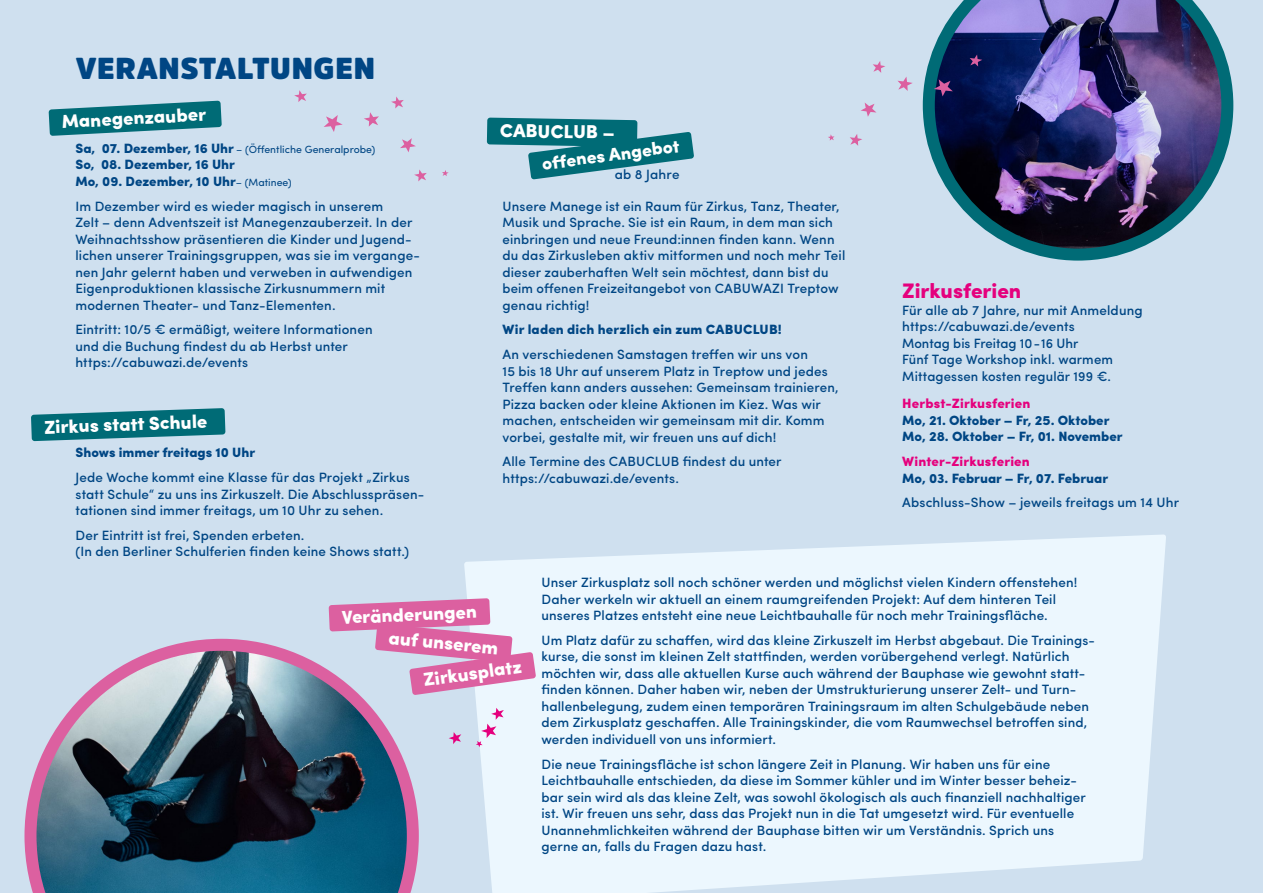
<style>
.page{position:relative;width:1263px;height:893px;background:#cfe0ef}
.page>*{position:absolute;margin:0;border:0;box-sizing:border-box;transform-origin:0 0}
.t1{font:900 30px "Amsi Pro";letter-spacing:.02em;color:#004684}
.t2{font:900 21px "Sofia Pro";color:#e5007d}
.t3{font:900 18.75px "Sofia Pro";color:#fff}
.t4{font:900 18px "Sofia Pro";color:#fff}
.t5{font:500 13.5px/16.5px "Sofia Pro";letter-spacing:.01em;color:#004684}
.t6{font:900 13.5px/16.5px "Sofia Pro";color:#004684}
.t7{font:900 13.5px "Sofia Pro";letter-spacing:.01em;color:#e5007d}
.t8{font:10.5px "Sofia Pro";color:#004684}
.s1{font-weight:900;font-size:13.5px}
.s2{font-weight:400;font-size:10.5px}
</style>
<div class="page">
<svg style="left:49px;top:101px;width:173px;height:35px"></svg>
<svg style="left:400px;top:138px;width:16px;height:14px"></svg>
<svg style="left:414px;top:169px;width:13px;height:12px"></svg>
<svg style="left:442px;top:170px;width:7px;height:6px"></svg>
<svg style="left:391px;top:96px;width:13px;height:12px"></svg>
<svg style="left:324px;top:115px;width:19px;height:17px"></svg>
<svg style="left:364px;top:112px;width:15px;height:15px"></svg>
<svg style="left:294px;top:90px;width:13px;height:12px"></svg>
<svg style="left:487px;top:118px;width:207px;height:61px"></svg>
<img style="left:923px;top:0;width:310px;height:261px">
<svg style="left:861px;top:103px;width:15px;height:14px"></svg>
<svg style="left:850px;top:134px;width:12px;height:12px"></svg>
<svg style="left:828px;top:134px;width:6px;height:7px"></svg>
<svg style="left:873px;top:61px;width:12px;height:12px"></svg>
<svg style="left:934px;top:79px;width:19px;height:17px"></svg>
<svg style="left:897px;top:77px;width:16px;height:14px"></svg>
<svg style="left:970px;top:55px;width:12px;height:12px"></svg>
<svg style="left:464px;top:534px;width:702px;height:359px;background:#e8f4fc"></svg>
<svg style="left:329px;top:598px;width:207px;height:97px;background:#dd8ebc"></svg>
<svg style="left:25px;top:639px;width:394px;height:254px"></svg>
<svg style="left:449px;top:732px;width:12px;height:12px"></svg>
<svg style="left:476px;top:708px;width:28px;height:39px"></svg>
<svg style="left:31px;top:408px;width:194px;height:33px"></svg>
<h1 class="t1" style="left:76px;top:47px;width:301px">VERANSTALTUNGEN</h1>
<h3 class="t3" style="left:61px;top:107px;width:146px;rotate:-3deg">Manegenzauber</h3>
<p class="t8" style="left:75px;top:141px;width:301px"><span class="s1">Sa, 07. Dezember, 16 Uhr</span> – (Öffentliche Generalprobe)</p>
<p class="t6" style="left:75px;top:155px;width:218px">So, 08. Dezember, 16 Uhr<br>Mo, 09. Dezember, 10 Uhr<span class="s2">– (Matinee)</span></p>
<p class="t5" style="left:75px;top:197px;width:346px">Im Dezember wird es wieder magisch in unserem<br>Zelt – denn Adventszeit ist Manegenzauberzeit. In der Weihnachtsshow präsentieren die Kinder und Jugend&shy;lichen unserer Trainingsgruppen, was sie im vergange&shy;nen Jahr gelernt haben und verweben in aufwendigen Eigenproduktionen klassische Zirkusnummern mit modernen Theater- und Tanz-Elementen.</p>
<p class="t5" style="left:75px;top:320px;width:299px">Eintritt: 10/5 € ermäßigt, weitere Informationen und die Buchung findest du ab Herbst unter https://cabuwazi.de/events</p>
<h3 class="t3" style="left:44px;top:412px;width:165px;rotate:-2deg">Zirkus statt Schule</h3>
<p class="t6" style="left:75px;top:443px;width:181px">Shows immer freitags 10 Uhr</p>
<p class="t5" style="left:75px;top:468px;width:350px">Jede Woche kommt eine Klasse für das Projekt „Zirkus statt Schule“ zu uns ins Zirkuszelt. Die Abschlusspräsen&shy;tationen sind immer freitags, um 10 Uhr zu sehen.</p>
<p class="t5" style="left:75px;top:526px;width:335px">Der Eintritt ist frei, Spenden erbeten.<br>(In den Berliner Schulferien finden keine Shows statt.)</p>
<h3 class="t3" style="left:500px;top:116px;width:117px;rotate:1deg">CABUCLUB –</h3>
<h3 class="t4" style="left:540px;top:149px;width:140px;rotate:-7deg">off enes Angebot</h3>
<p class="t5" style="left:615px;top:165px;width:66px">ab 8 Jahre</p>
<p class="t5" style="left:502px;top:197px;width:344px">Unsere Manege ist ein Raum für Zirkus, Tanz, Theater, Musik und Sprache. Sie ist ein Raum, in dem man sich einbringen und neue Freund:innen finden kann. Wenn du das Zirkusleben aktiv mitformen und noch mehr Teil dieser zauberhaften Welt sein möchtest, dann bist du beim offenen Freizeitangebot von CABUWAZI Treptow genau richtig!</p>
<p class="t6" style="left:502px;top:320px;width:281px">Wir laden dich herzlich ein zum CABUCLUB!</p>
<p class="t5" style="left:502px;top:345px;width:338px">An verschiedenen Samstagen treffen wir uns von<br>15 bis 18 Uhr auf unserem Platz in Treptow und jedes Treffen kann anders aussehen: Gemeinsam trainieren, Pizza backen oder kleine Aktionen im Kiez. Was wir machen, entscheiden wir gemeinsam mit dir. Komm vorbei, gestalte mit, wir freuen uns auf dich!</p>
<p class="t5" style="left:502px;top:452px;width:281px">Alle Termine des CABUCLUB findest du unter https://cabuwazi.de/events.</p>
<h2 class="t2" style="left:902px;top:274px;width:121px">Zirkusferien</h2>
<p class="t5" style="left:902px;top:301px;width:242px">Für alle ab 7 Jahre, nur mit Anmeldung https://cabuwazi.de/events<br>Montag bis Freitag 10-16 Uhr<br>Fünf Tage Workshop inkl. warmem<br>Mittagessen kosten regulär 199 €.</p>
<p class="t7" style="left:902px;top:393px;width:130px">Herbst-Zirkusferien</p>
<p class="t6" style="left:902px;top:411px;width:222px">Mo, 21. Oktober – Fr, 25. Oktober<br>Mo, 28. Oktober – Fr, 01. November</p>
<p class="t7" style="left:902px;top:451px;width:129px">Winter-Zirkusferien</p>
<p class="t6" style="left:902px;top:469px;width:207px">Mo, 03. Februar – Fr, 07. Februar</p>
<p class="t5" style="left:902px;top:493px;width:278px">Abschluss-Show – jeweils freitags um 14 Uhr</p>
<h3 class="t3" style="left:341px;top:602px;width:137px;rotate:-2deg">Veränderungen</h3>
<h3 class="t3" style="left:421px;top:665px;width:101px;rotate:-8deg">Zirkusplatz</h3>
<h3 class="t3" style="left:391px;top:622px;width:111px;rotate:6deg">auf unserem</h3>
<p class="t5" style="left:541px;top:573px;width:538px">Unser Zirkusplatz soll noch schöner werden und möglichst vielen Kindern offenstehen!<br>Daher werkeln wir aktuell an einem raumgreifenden Projekt: Auf dem hinteren Teil unseres Platzes entsteht eine neue Leichtbauhalle für noch mehr Trainingsfläche.</p>
<p class="t5" style="left:541px;top:631px;width:553px">Um Platz dafür zu schaffen, wird das kleine Zirkuszelt im Herbst abgebaut. Die Trainings&shy;kurse, die sonst im kleinen Zelt stattfinden, werden vorübergehend verlegt. Natürlich möchten wir, dass alle aktuellen Kurse auch während der Bauphase wie gewohnt statt&shy;finden können. Daher haben wir, neben der Umstrukturierung unserer Zelt- und Turn&shy;hallenbelegung, zudem einen temporären Trainingsraum im alten Schulgebäude neben dem Zirkusplatz geschaffen. Alle Trainingskinder, die vom Raumwechsel betroffen sind, werden individuell von uns informiert.</p>
<p class="t5" style="left:541px;top:755px;width:546px">Die neue Trainingsfläche ist schon längere Zeit in Planung. Wir haben uns für eine Leichtbauhalle entschieden, da diese im Sommer kühler und im Winter besser beheiz&shy;bar sein wird als das kleine Zelt, was sowohl ökologisch als auch finanziell nachhaltiger ist. Wir freuen uns sehr, dass das Projekt nun in die Tat umgesetzt wird. Für eventuelle Unannehmlichkeiten während der Bauphase bitten wir um Verständnis. Sprich uns gerne an, falls du Fragen dazu hast.</p>
</div>
